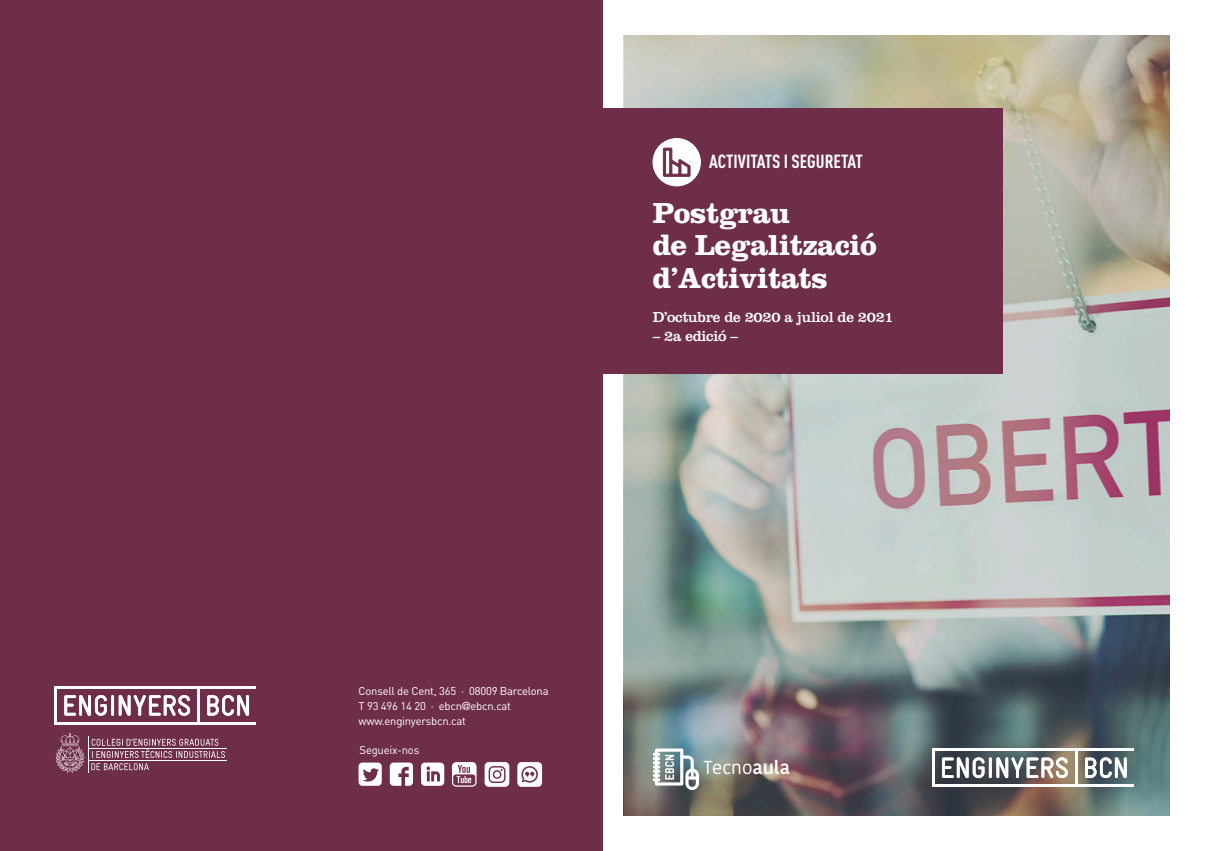
<style>
.page{position:relative;width:1205px;height:851px;background:#fff}
.page>*{position:absolute;margin:0;border:0;box-sizing:border-box;transform-origin:0 0}
.t1{font:700 30px/32.5px "Clarendon";letter-spacing:-.02em;color:#fff}
.t2{font:700 condensed 18.75px "DIN Pro";color:#fff}
.t3{font:18.75px "Kohinoor Devanagari";color:#fff}
.t4{font:15px "Clarendon";letter-spacing:-.02em;color:#fff}
.t5{font:11.25px "DIN";letter-spacing:-.02em;color:#fff}
.s1{font-family:"Helvetica Neue"}
.s2{font-weight:600}
</style>
<div class="page">
<img style="left:624px;top:35px;width:545px;height:780px">
<div style="left:0;top:0;width:602px;height:850px;background:#6e2e49"></div>
<div style="left:602px;top:108px;width:401px;height:265px;background:#6e2e49"></div>
<div style="left:653px;top:138px;width:47px;height:48px;background:#fff;border-radius:50%"></div>
<div style="left:653px;top:138px;width:48px;height:48px;border:1px solid #fff;border-radius:50%"></div>
<svg style="left:663px;top:147px;width:27px;height:30px"></svg>
<hr style="left:1075px;top:748px;width:3px;height:38px;background:#fff">
<hr style="left:932px;top:748px;width:3px;height:38px;background:#fff">
<hr style="left:932px;top:748px;width:202px;height:3px;background:#fff">
<hr style="left:932px;top:784px;width:202px;height:2px;background:#fff">
<svg style="left:942px;top:757px;width:126px;height:21px"></svg>
<svg style="left:1085px;top:757px;width:42px;height:21px"></svg>
<hr style="left:197px;top:686px;width:3px;height:38px;background:#fff">
<hr style="left:54px;top:686px;width:3px;height:38px;background:#fff">
<hr style="left:54px;top:686px;width:202px;height:2px;background:#fff">
<hr style="left:54px;top:721px;width:202px;height:3px;background:#fff">
<svg style="left:64px;top:695px;width:126px;height:20px"></svg>
<svg style="left:207px;top:695px;width:42px;height:20px"></svg>
<hr style="left:88px;top:760px;width:139px;height:1px;background:#fff">
<hr style="left:88px;top:748px;width:139px;height:1px;background:#fff">
<svg style="left:56px;top:733px;width:169px;height:40px"></svg>
<svg style="left:454px;top:762px;width:22px;height:21px"></svg>
<div style="left:452px;top:762px;width:24px;height:24px;border:1px solid #fff;border-radius:4px"></div>
<svg style="left:421px;top:762px;width:23px;height:23px"></svg>
<svg style="left:390px;top:762px;width:23px;height:23px"></svg>
<svg style="left:358px;top:762px;width:24px;height:23px"></svg>
<svg style="left:484px;top:762px;width:25px;height:24px"></svg>
<svg style="left:517px;top:762px;width:25px;height:24px"></svg>
<svg style="left:653px;top:748px;width:46px;height:42px"></svg>
<p class="t2" style="left:709px;top:150px;width:155px">ACTIVITATS I SEGURETAT</p>
<p class="t1" style="left:653px;top:195px;width:139px">Postgrau</p>
<p class="t1" style="left:653px;top:228px;width:226px">de Legalització d’Activitats</p>
<p class="t4" style="left:653px;top:308px;width:242px">D’octubre de 2020 a juliol de 2021</p>
<p class="t4" style="left:653px;top:327px;width:87px">– 2a edició –</p>
<p class="t5" style="left:358px;top:684px;width:191px">Consell de Cent, 365 · 08009 Barcelona</p>
<p class="t5" style="left:358px;top:699px;width:154px">T 93 496 14 20 · ebcn<span class="s1">@</span>ebcn.cat</p>
<p class="t5" style="left:358px;top:714px;width:109px">www.enginyersbcn.cat</p>
<p class="t5" style="left:360px;top:742px;width:61px">Segueix-nos</p>
<h2 class="t3" style="left:703px;top:756px;width:88px">Tecno<span class="s2">aula</span></h2>
</div>
